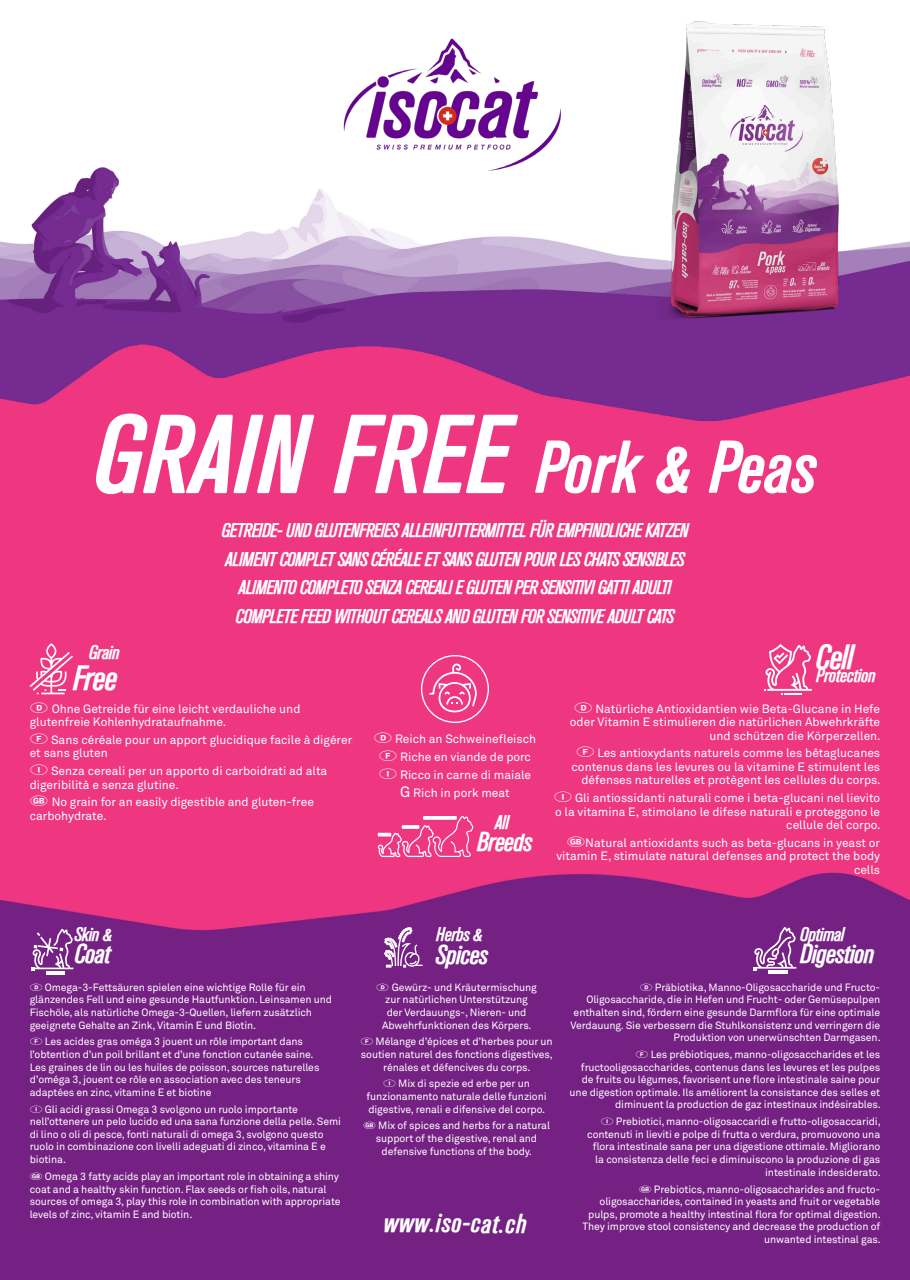
<style>
.page{position:relative;width:910px;height:1280px;background:#fff}
.page>*{position:absolute;margin:0;border:0;box-sizing:border-box;transform-origin:0 0}
.t1{font:108px "Iso Dog";letter-spacing:.03em;color:#fff}
.t2{font:34.5px "Iso Dog";color:#fff}
.t3{font:27px "Iso Dog";color:#fff}
.t4{font:27px "Iso Dog";letter-spacing:.05em;color:#fff}
.t5{font:19.5px "Iso Dog";letter-spacing:-.01em;color:#fff}
.t6{font:12px/13.5px "Akkurat Pro";color:#fff;text-align:right}
.t7{font:10.5px/12.6px "Akkurat Pro";letter-spacing:-.01em;color:#fff}
.s1{font-size:72px}
.s2{font-family:"Iso Norme";font-size:15px}
.s3{font-size:15px}
.s4{font-family:"Iso Norme"}
</style>
<div class="page">
<img style="left:0;top:167px;width:910px;height:1113px">
<svg style="left:384px;top:927px;width:39px;height:41px"></svg>
<svg style="left:31px;top:929px;width:42px;height:46px"></svg>
<svg style="left:753px;top:927px;width:43px;height:47px"></svg>
<img style="left:332px;top:38px;width:246px;height:142px">
<div style="left:421px;top:655px;width:68px;height:68px;border:1px solid #fff;border-radius:50%"></div>
<svg style="left:429px;top:663px;width:48px;height:49px;background:#f25f9a"></svg>
<img style="left:654px;top:21px;width:224px;height:314px">
<svg style="left:378px;top:816px;width:95px;height:41px;background:#f25f9a"></svg>
<svg style="left:30px;top:643px;width:43px;height:51px;background:#f2669e"></svg>
<svg style="left:764px;top:644px;width:48px;height:50px"></svg>
<p class="t1" style="left:95px;top:392px;width:721px">GRAIN FREE <span class="s1">Pork &amp; Peas</span></p>
<p class="t5" style="left:222px;top:519px;width:468px">GETREIDE- UND GLUTENFREIES ALLEINFUTTERMITTEL FÜR EMPFINDLICHE KATZEN</p>
<p class="t5" style="left:226px;top:548px;width:460px">ALIMENT COMPLET SANS CÉRÉALE ET SANS GLUTEN POUR LES CHATS SENSIBLES</p>
<p class="t5" style="left:239px;top:576px;width:434px">ALIMENTO COMPLETO SENZA CEREALI E GLUTEN PER SENSITIVI GATTI ADULTI</p>
<p class="t5" style="left:236px;top:605px;width:440px">COMPLETE FEED WITHOUT CEREALS AND GLUTEN FOR SENSITIVE ADULT CATS</p>
<p class="t5" style="left:89px;top:641px;width:32px">Grain</p>
<p class="t2" style="left:73px;top:658px;width:45px">Free</p>
<p class="t6" style="left:30px;top:702px;width:272px;text-align:left"><span class="s2">D</span> Ohne Getreide für eine leicht verdauliche und glutenfreie Kohlenhydrataufnahme.</p>
<p class="t6" style="left:30px;top:733px;width:324px;text-align:left"><span class="s2">F</span> Sans céréale pour un apport glucidique facile à digérer et sans gluten</p>
<p class="t6" style="left:30px;top:764px;width:299px;text-align:left"><span class="s2">I</span> Senza cereali per un apporto di carboidrati ad alta digeribilità e senza glutine.</p>
<p class="t6" style="left:30px;top:795px;width:286px;text-align:left"><span class="s2">G</span> No grain for an easily digestible and gluten-free carbohydrate.</p>
<p class="t6" style="left:374px;top:732px;width:164px"><span class="s2">D</span> Reich an Schweinefleisch</p>
<p class="t6" style="left:379px;top:750px;width:154px"><span class="s2">F</span> Riche en viande de porc</p>
<p class="t6" style="left:379px;top:768px;width:154px"><span class="s2">I</span> Ricco in carne di maiale</p>
<p class="t6" style="left:400px;top:786px;width:111px"><span class="s3">G</span> Rich in pork meat</p>
<p class="t5" style="left:495px;top:811px;width:15px">All</p>
<p class="t3" style="left:477px;top:826px;width:56px">Breeds</p>
<p class="t2" style="left:816px;top:637px;width:38px">Cell</p>
<p class="t5" style="left:816px;top:664px;width:61px">Protection</p>
<p class="t6" style="left:570px;top:702px;width:312px"><span class="s2">D</span> Natürliche Antioxidantien wie Beta-Glucane in Hefe oder Vitamin E stimulieren die natürlichen Abwehrkräfte und schützen die Körperzellen.</p>
<p class="t6" style="left:572px;top:746px;width:311px"><span class="s2">F</span> Les antioxydants naturels comme les bêtaglucanes contenus dans les levures ou la vitamine E stimulent les défenses naturelles et protègent les cellules du corps.</p>
<p class="t6" style="left:554px;top:791px;width:329px"><span class="s2">I</span> Gli antiossidanti naturali come i beta-glucani nel lievito o la vitamina E, stimolano le difese naturali e proteggono le cellule del corpo.</p>
<p class="t6" style="left:556px;top:836px;width:325px"><span class="s2">G</span>Natural antioxidants such as beta-glucans in yeast or vitamin E, stimulate natural defenses and protect the body cells</p>
<p class="t5" style="left:75px;top:923px;width:39px">Skin &amp;</p>
<p class="t3" style="left:75px;top:938px;width:37px">Coat</p>
<p class="t7" style="left:30px;top:981px;width:304px"><span class="s4">D</span> Omega-3-Fettsäuren spielen eine wichtige Rolle für ein glänzendes Fell und eine gesunde Hautfunktion. Leinsamen und Fischöle, als natürliche Omega-3-Quellen, liefern zusätzlich geeignete Gehalte an Zink, Vitamin E und Biotin.</p>
<p class="t7" style="left:30px;top:1035px;width:291px"><span class="s4">F</span> Les acides gras oméga 3 jouent un rôle important dans l’obtention d’un poil brillant et d’une fonction cutanée saine.<br>Les graines de lin ou les huiles de poisson, sources naturelles d’oméga 3, jouent ce rôle en association avec des teneurs adaptées en zinc, vitamine E et biotine</p>
<p class="t7" style="left:30px;top:1103px;width:313px"><span class="s4">I</span> Gli acidi grassi Omega 3 svolgono un ruolo importante nell’ottenere un pelo lucido ed una sana funzione della pelle. Semi di lino o oli di pesce, fonti naturali di omega 3, svolgono questo ruolo in combinazione con livelli adeguati di zinco, vitamina E e biotina.</p>
<p class="t7" style="left:30px;top:1170px;width:312px"><span class="s4">G</span> Omega 3 fatty acids play an important role in obtaining a shiny coat and a healthy skin function. Flax seeds or fish oils, natural sources of omega 3, play this role in combination with appropriate levels of zinc, vitamin E and biotin.</p>
<p class="t5" style="left:436px;top:923px;width:48px">Herbs &amp;</p>
<p class="t3" style="left:436px;top:939px;width:53px">Spices</p>
<p class="t7" style="left:376px;top:981px;width:162px;text-align:center"><span class="s4">D</span> Gewürz- und Kräutermischung zur natürlichen Unterstützung der Verdauungs-, Nieren- und<br>Abwehrfunktionen des Körpers.</p>
<p class="t7" style="left:360px;top:1035px;width:194px;text-align:center"><span class="s4">F</span> Mélange d’épices et d’herbes pour un soutien naturel des fonctions digestives, rénales et défencives du corps.</p>
<p class="t7" style="left:367px;top:1077px;width:181px;text-align:center"><span class="s4">I</span> Mix di spezie ed erbe per un funzionamento naturale delle funzioni digestive, renali e difensive del corpo.</p>
<p class="t7" style="left:363px;top:1119px;width:189px;text-align:center"><span class="s4">G</span> Mix of spices and herbs for a natural support of the digestive, renal and defensive functions of the body.</p>
<p class="t4" style="left:384px;top:1207px;width:144px">www.iso-cat.ch</p>
<p class="t5" style="left:800px;top:923px;width:46px">Optimal</p>
<p class="t3" style="left:800px;top:938px;width:75px">Digestion</p>
<p class="t7" style="left:570px;top:981px;width:312px;text-align:right"><span class="s4">D</span> Präbiotika, Manno-Oligosaccharide und Fructo-Oligosaccharide, die in Hefen und Frucht- oder Gemüsepulpen enthalten sind, fördern eine gesunde Darmflora für eine optimale Verdauung. Sie verbessern die Stuhlkonsistenz und verringern die Produktion von unerwünschten Darmgasen.</p>
<p class="t7" style="left:570px;top:1048px;width:313px;text-align:right"><span class="s4">F</span> Les prébiotiques, manno-oligosaccharides et les fructooligosaccharides, contenus dans les levures et les pulpes de fruits ou légumes, favorisent une flore intestinale saine pour une digestion optimale. Ils améliorent la consistance des selles et diminuent la production de gaz intestinaux indésirables.</p>
<p class="t7" style="left:587px;top:1115px;width:295px;text-align:right"><span class="s4">I</span> Prebiotici, manno-oligosaccaridi e frutto-oligosaccaridi, contenuti in lieviti e polpe di frutta o verdura, promuovono una flora intestinale sana per una digestione ottimale. Migliorano la consistenza delle feci e diminuiscono la produzione di gas intestinale indesiderato.</p>
<p class="t7" style="left:583px;top:1182px;width:300px;text-align:right"><span class="s4">G</span> Prebiotics, manno-oligosaccharides and fructo&shy;oligosaccharides, contained in yeasts and fruit or vegetable pulps, promote a healthy intestinal flora for optimal digestion.<br>They improve stool consistency and decrease the production of unwanted intestinal gas.</p>
</div>
